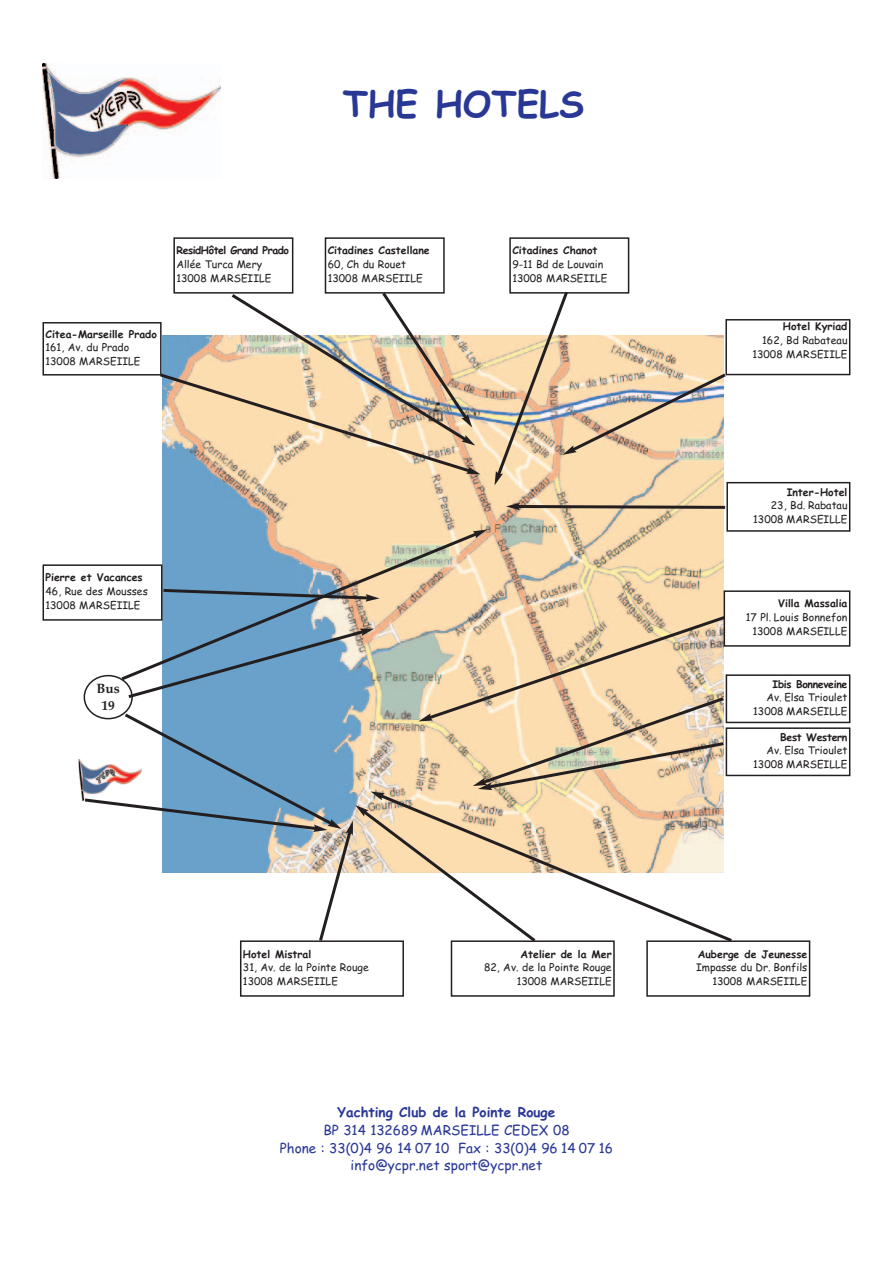
<style>
.page{position:relative;width:893px;height:1263px;background:#fff}
.page>*{position:absolute;margin:0;border:0;box-sizing:border-box;transform-origin:0 0}
.t1{font:700 36px "Comic Sans MS";color:#293795}
.t2{font:13.5px/17.7px "Comic Sans MS";color:#293795;text-align:center}
.t3{font:700 13.5px "Comic Sans MS";color:#293795}
.t4{font:700 13.5px/16.5px "Palatino";color:#231f20;text-align:center}
.t5{font:10.5px/13.8px "Comic Sans MS";color:#231f20;text-align:right}
.t6{font:700 10.5px "Comic Sans MS";color:#231f20}
.t7{font:700 10.5px "Comic Sans MS";letter-spacing:-.03em;color:#231f20}
.t8{font:700 10.5px "Comic Sans MS";letter-spacing:-.045em;color:#231f20}
</style>
<div class="page">
<img style="left:162px;top:336px;width:561px;height:278px">
<img style="left:79px;top:759px;width:3px;height:42px">
<div style="left:43px;top:322px;width:119px;height:54px;border:2px solid #231f20"></div>
<div style="left:43px;top:564px;width:119px;height:57px;border:2px solid #231f20"></div>
<div style="left:724px;top:590px;width:126px;height:57px;border:2px solid #231f20"></div>
<div style="left:509px;top:237px;width:120px;height:57px;border:2px solid #231f20"></div>
<div style="left:325px;top:237px;width:120px;height:57px;border:2px solid #231f20"></div>
<div style="left:173px;top:237px;width:120px;height:57px;border:2px solid #231f20"></div>
<div style="left:725px;top:319px;width:125px;height:56px;border:2px solid #231f20"></div>
<div style="left:240px;top:940px;width:164px;height:57px;border:2px solid #231f20"></div>
<div style="left:646px;top:940px;width:164px;height:57px;border:2px solid #231f20"></div>
<div style="left:451px;top:940px;width:164px;height:57px;border:2px solid #231f20"></div>
<div style="left:726px;top:482px;width:124px;height:50px;border:2px solid #231f20"></div>
<svg style="left:506px;top:503px;width:222px;height:7px;background:#988670"></svg>
<div style="left:726px;top:674px;width:124px;height:49px;border:2px solid #231f20"></div>
<div style="left:726px;top:727px;width:124px;height:49px;border:2px solid #231f20"></div>
<svg style="left:118px;top:530px;width:363px;height:84px;background:#bfc3be"></svg>
<svg style="left:473px;top:529px;width:14px;height:9px"></svg>
<img style="left:43px;top:63px;width:178px;height:115px">
<svg style="left:160px;top:587px;width:219px;height:15px;background:#6d889b"></svg>
<img style="left:495px;top:288px;width:234px;height:197px">
<svg style="left:157px;top:289px;width:323px;height:186px"></svg>
<svg style="left:82px;top:614px;width:646px;height:331px"></svg>
<h1 class="t1" style="left:343px;top:83px;width:243px">THE HOTELS</h1>
<p class="t6" style="left:46px;top:328px;width:113px">Citea-Marseille Prado</p>
<p class="t5" style="left:46px;top:341px;width:96px;text-align:left">161, Av. du Prado<br>13008 MARSEIILE</p>
<p class="t8" style="left:176px;top:245px;width:114px">ResidHôtel Grand Prado</p>
<p class="t5" style="left:176px;top:258px;width:96px;text-align:left">Allée Turca Mery<br>13008 MARSEIILE</p>
<p class="t6" style="left:328px;top:245px;width:104px">Citadines Castellane</p>
<p class="t5" style="left:328px;top:258px;width:96px;text-align:left">60, Ch du Rouet<br>13008 MARSEIILE</p>
<p class="t6" style="left:512px;top:245px;width:87px">Citadines Chanot</p>
<p class="t5" style="left:512px;top:258px;width:96px;text-align:left">9-11 Bd de Louvain<br>13008 MARSEIILE</p>
<p class="t6" style="left:46px;top:572px;width:99px">Pierre et Vacances</p>
<p class="t5" style="left:46px;top:585px;width:104px;text-align:left">46, Rue des Mousses<br>13008 MARSEIILE</p>
<p class="t4" style="left:97px;top:680px;width:25px">Bus<br>19</p>
<p class="t6" style="left:243px;top:948px;width:70px">Hotel Mistral</p>
<p class="t5" style="left:243px;top:961px;width:127px;text-align:left">31, Av. de la Pointe Rouge<br>13008 MARSEIILE</p>
<p class="t6" style="left:520px;top:948px;width:93px">Atelier de la Mer</p>
<p class="t5" style="left:484px;top:961px;width:129px">82, Av. de la Pointe Rouge<br>13008 MARSEIILE</p>
<p class="t3" style="left:338px;top:1105px;width:219px">Yachting Club de la Pointe Rouge</p>
<p class="t2" style="left:280px;top:1121px;width:335px">BP 314 132689 MARSEILLE CEDEX 08<br>Phone : 33(0)4 96 14 07 10 Fax : 33(0)4 96 14 07 16 info@ycpr.net sport@ycpr.net</p>
<p class="t6" style="left:783px;top:321px;width:66px">Hotel Kyriad</p>
<p class="t5" style="left:752px;top:334px;width:97px">162, Bd Rabateau<br>13008 MARSEIILE</p>
<p class="t6" style="left:787px;top:486px;width:62px">Inter-Hotel</p>
<p class="t5" style="left:753px;top:499px;width:96px">23, Bd. Rabatau<br>13008 MARSEILLE</p>
<p class="t6" style="left:778px;top:598px;width:71px">Villa Massalia</p>
<p class="t5" style="left:746px;top:611px;width:103px">17 Pl. Louis Bonnefon<br>13008 MARSEILLE</p>
<p class="t7" style="left:773px;top:678px;width:76px">Ibis Bonneveine</p>
<p class="t5" style="left:753px;top:691px;width:96px">Av. Elsa Trioulet<br>13008 MARSEILLE</p>
<p class="t7" style="left:780px;top:731px;width:69px">Best Western</p>
<p class="t5" style="left:753px;top:744px;width:96px">Av. Elsa Trioulet<br>13008 MARSEILLE</p>
<p class="t6" style="left:698px;top:948px;width:111px">Auberge de Jeunesse</p>
<p class="t5" style="left:696px;top:961px;width:113px">Impasse du Dr. Bonfils<br>13008 MARSEIILE</p>
</div>
